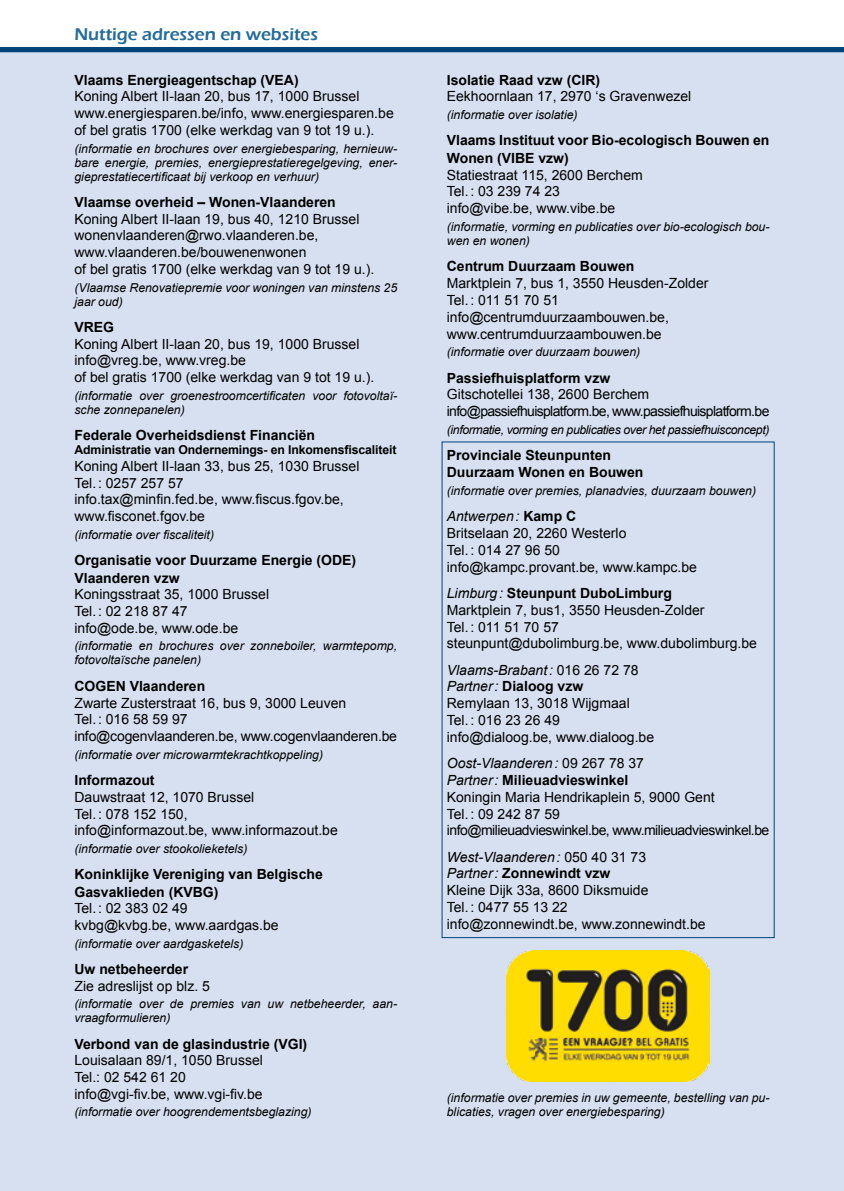
<style>
.page{position:relative;width:844px;height:1191px;background:#fff}
.page>*{position:absolute;margin:0;border:0;box-sizing:border-box;transform-origin:0 0}
.t1{font:600 17.5px "Eras ITC";color:#256b9b}
.t2{font:14px/16.8px "Arial";color:#000}
.t3{font:700 14px/17.5px "Arial";color:#000}
.t4{font:14px/16.8px "Arial";letter-spacing:-.035em;color:#000}
.t5{font:14px/16.8px "Arial";letter-spacing:-.045em;color:#000}
.t6{font:italic 12.25px/14px "Arial";color:#000}
.t7{font:italic 12.25px "Arial";letter-spacing:-.03em;color:#000}
.t8{font:700 12.25px "Arial";letter-spacing:-.01em;color:#000}
.s1{font-style:italic}
.s2{font-weight:700}
</style>
<div class="page">
<div style="left:0;top:50px;width:843px;height:1141px;background:#d6e0f1"></div>
<div style="left:0;top:47px;width:843px;height:5px;background:#00447a"></div>
<img style="left:506px;top:950px;width:202px;height:131px">
<p class="t1" style="left:74px;top:24px;width:245px">Nuttige adressen en websites</p>
<p class="t3" style="left:74px;top:71px;width:226px">Vlaams Energieagentschap (VEA)</p>
<p class="t2" style="left:74px;top:88px;width:321px">Koning Albert II-laan 20, bus 17, 1000 Brussel www.energiesparen.be/info, www.energiesparen.be of bel gratis 1700 (elke werkdag van 9 tot 19 u.).</p>
<p class="t6" style="left:74px;top:141px;width:324px;text-align:justify">(informatie en brochures over energiebesparing, hernieuw&shy;bare energie, premies, energieprestatieregelgeving, ener&shy;gieprestatiecertificaat bij verkoop en verhuur)</p>
<p class="t3" style="left:74px;top:194px;width:263px">Vlaamse overheid – Wonen-Vlaanderen</p>
<p class="t2" style="left:74px;top:210px;width:301px">Koning Albert II-laan 19, bus 40, 1210 Brussel wonenvlaanderen@rwo.vlaanderen.be, www.vlaanderen.be/bouwenenwonen<br>of bel gratis 1700 (elke werkdag van 9 tot 19 u.).</p>
<p class="t6" style="left:74px;top:280px;width:324px">(Vlaamse Renovatiepremie voor woningen van minstens 25 jaar oud)</p>
<p class="t3" style="left:74px;top:319px;width:41px">VREG</p>
<p class="t2" style="left:74px;top:335px;width:301px">Koning Albert II-laan 20, bus 19, 1000 Brussel info@vreg.be, www.vreg.be<br>of bel gratis 1700 (elke werkdag van 9 tot 19 u.).</p>
<p class="t6" style="left:74px;top:388px;width:324px">(informatie over groenestroomcertificaten voor fotovoltaï&shy;sche zonnepanelen)</p>
<p class="t3" style="left:74px;top:427px;width:242px">Federale Overheidsdienst Financiën</p>
<p class="t8" style="left:74px;top:441px;width:323px">Administratie van Ondernemings- en Inkomensfiscaliteit</p>
<p class="t2" style="left:74px;top:457px;width:286px">Koning Albert II-laan 33, bus 25, 1030 Brussel Tel.: 0257 257 57<br>info.tax@minfin.fed.be, www.fiscus.fgov.be, www.fisconet.fgov.be</p>
<p class="t6" style="left:74px;top:527px;width:141px">(informatie over fiscaliteit)</p>
<p class="t3" style="left:74px;top:552px;width:283px">Organisatie voor Duurzame Energie (ODE)<br>Vlaanderen vzw</p>
<p class="t2" style="left:74px;top:586px;width:196px">Koningsstraat 35, 1000 Brussel<br>Tel.: 02 218 87 47 info@ode.be, www.ode.be</p>
<p class="t6" style="left:74px;top:639px;width:324px">(informatie en brochures over zonneboiler, warmtepomp, fotovoltaïsche panelen)</p>
<p class="t3" style="left:74px;top:677px;width:132px">COGEN Vlaanderen</p>
<p class="t2" style="left:74px;top:694px;width:324px">Zwarte Zusterstraat 16, bus 9, 3000 Leuven<br>Tel.: 016 58 59 97<br>info@cogenvlaanderen.be, www.cogenvlaanderen.be</p>
<p class="t6" style="left:74px;top:747px;width:250px">(informatie over microwarmtekrachtkoppeling)</p>
<p class="t3" style="left:74px;top:771px;width:82px">Informazout</p>
<p class="t2" style="left:74px;top:788px;width:265px">Dauwstraat 12, 1070 Brussel<br>Tel.: 078 152 150,<br>info@informazout.be, www.informazout.be</p>
<p class="t6" style="left:74px;top:841px;width:174px">(informatie over stookolieketels)</p>
<p class="t3" style="left:74px;top:866px;width:250px">Koninklijke Vereniging van Belgische<br>Gasvaklieden (KVBG)</p>
<p class="t2" style="left:74px;top:900px;width:206px">Tel.: 02 383 02 49 kvbg@kvbg.be, www.aardgas.be</p>
<p class="t6" style="left:74px;top:936px;width:170px">(informatie over aardgasketels)</p>
<p class="t3" style="left:74px;top:960px;width:115px">Uw netbeheerder</p>
<p class="t2" style="left:74px;top:977px;width:137px">Zie adreslijst op blz. 5</p>
<p class="t6" style="left:74px;top:997px;width:324px">(informatie over de premies van uw netbeheerder, aan&shy;vraagformulieren)</p>
<p class="t3" style="left:74px;top:1035px;width:234px">Verbond van de glasindustrie (VGI)</p>
<p class="t2" style="left:74px;top:1052px;width:190px">Louisalaan 89/1, 1050 Brussel<br>Tel.: 02 542 61 20 info@vgi-fiv.be, www.vgi-fiv.be</p>
<p class="t6" style="left:74px;top:1105px;width:238px">(informatie over hoogrendementsbeglazing)</p>
<p class="t3" style="left:446px;top:71px;width:155px">Isolatie Raad vzw (CIR)</p>
<p class="t2" style="left:446px;top:88px;width:246px">Eekhoornlaan 17, 2970 ‘s Gravenwezel</p>
<p class="t6" style="left:446px;top:108px;width:132px">(informatie over isolatie)</p>
<p class="t3" style="left:446px;top:132px;width:324px">Vlaams Instituut voor Bio-ecologisch Bouwen en<br>Wonen (VIBE vzw)</p>
<p class="t2" style="left:446px;top:166px;width:197px">Statiestraat 115, 2600 Berchem<br>Tel.: 03 239 74 23 info@vibe.be, www.vibe.be</p>
<p class="t6" style="left:446px;top:219px;width:324px">(informatie, vorming en publicaties over bio-ecologisch bou&shy;wen en wonen)</p>
<p class="t3" style="left:446px;top:258px;width:189px">Centrum Duurzaam Bouwen</p>
<p class="t2" style="left:446px;top:274px;width:263px">Marktplein 7, bus 1, 3550 Heusden-Zolder<br>Tel.: 011 51 70 51 info@centrumduurzaambouwen.be, www.centrumduurzaambouwen.be</p>
<p class="t6" style="left:446px;top:345px;width:195px">(informatie over duurzaam bouwen)</p>
<p class="t3" style="left:446px;top:369px;width:165px">Passiefhuisplatform vzw</p>
<p class="t5" style="left:446px;top:386px;width:324px">Gitschotellei 138, 2600 Berchem info@passiefhuisplatform.be, www.passiefhuisplatform.be</p>
<p class="t7" style="left:446px;top:421px;width:324px">(informatie, vorming en publicaties over het passiefhuisconcept)</p>
<p class="t3" style="left:446px;top:447px;width:198px">Provinciale Steunpunten<br>Duurzaam Wonen en Bouwen</p>
<p class="t6" style="left:446px;top:484px;width:311px">(informatie over premies, planadvies, duurzaam bouwen)</p>
<p class="t2" style="left:446px;top:508px;width:251px"><span class="s1">Antwerpen:</span> <span class="s2">Kamp C<br></span>Britselaan 20, 2260 Westerlo<br>Tel.: 014 27 96 50 info@kampc.provant.be, www.kampc.be</p>
<p class="t2" style="left:446px;top:585px;width:311px"><span class="s1">Limburg:</span> <span class="s2">Steunpunt DuboLimburg<br></span>Marktplein 7, bus1, 3550 Heusden-Zolder<br>Tel.: 011 51 70 57<br>steunpunt@dubolimburg.be, www.dubolimburg.be</p>
<p class="t2" style="left:446px;top:661px;width:209px"><span class="s1">Vlaams-Brabant:</span> 016 26 72 78<br><span class="s1">Partner:</span> <span class="s2">Dialoog vzw<br></span>Remylaan 13, 3018 Wijgmaal<br>Tel.: 016 23 26 49 info@dialoog.be, www.dialoog.be</p>
<p class="t4" style="left:446px;top:755px;width:324px"><span class="s1">Oost-Vlaanderen:</span> 09 267 78 37<br><span class="s1">Partner:</span> <span class="s2">Milieuadvieswinkel<br></span>Koningin Maria Hendrikaplein 5, 9000 Gent<br>Tel.: 09 242 87 59<br>info@milieuadvieswinkel.be, www.milieuadvieswinkel.be</p>
<p class="t2" style="left:446px;top:848px;width:260px"><span class="s1">West-Vlaanderen:</span> 050 40 31 73<br><span class="s1">Partner:</span> <span class="s2">Zonnewindt vzw<br></span>Kleine Dijk 33a, 8600 Diksmuide<br>Tel.: 0477 55 13 22<br>info@zonnewindt.be, www.zonnewindt.be</p>
<p class="t6" style="left:446px;top:1091px;width:324px">(informatie over premies in uw gemeente, bestelling van pu&shy;blicaties, vragen over energiebesparing)</p>
</div>
